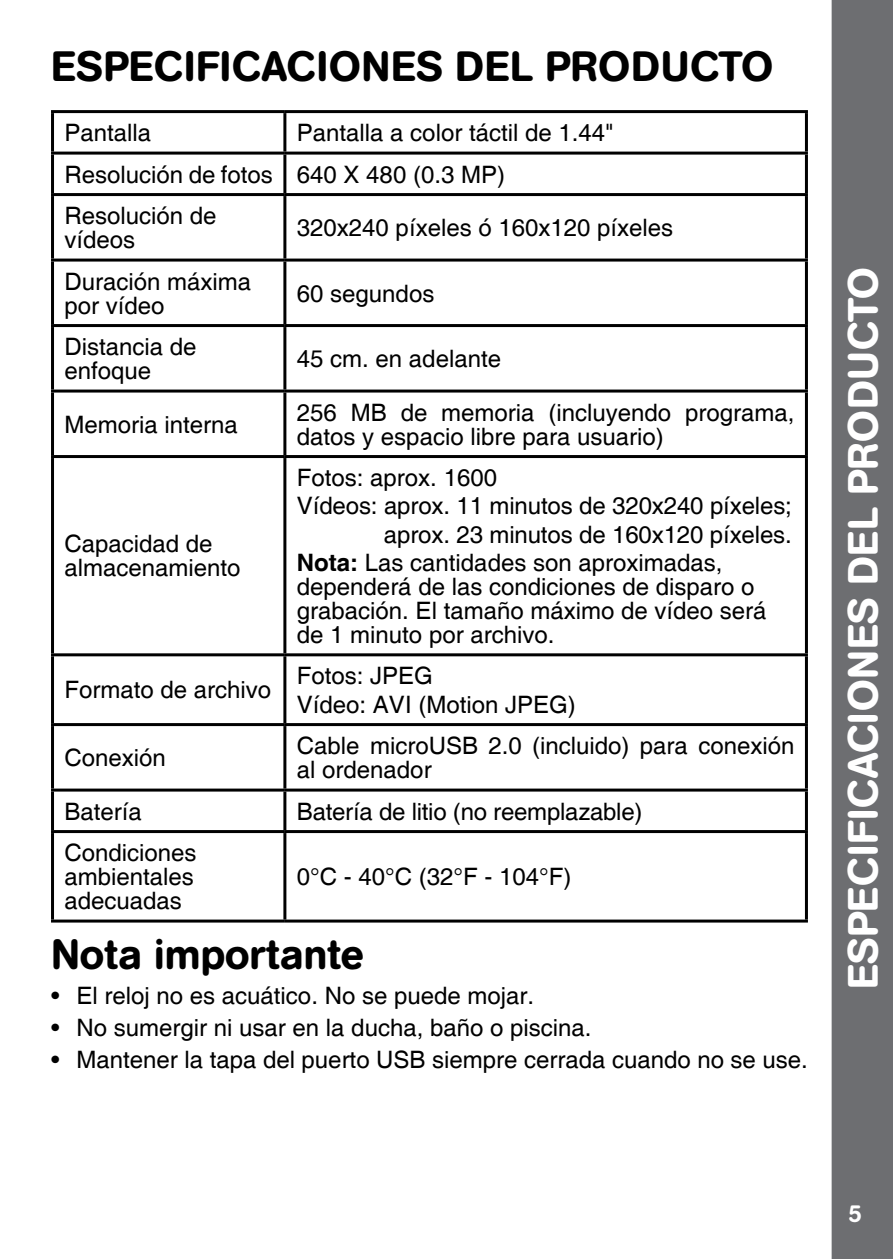
<style>
.page{position:relative;width:893px;height:1259px;background:#fff}
.page>*{position:absolute;margin:0;border:0;box-sizing:border-box;transform-origin:0 0}
.t1{font:500 42px "AG Book Rounded";letter-spacing:.02em;color:#000}
.t2{font:500 42px "AG Book Rounded";color:#fff}
.t3{font:500 42px "AG Book Rounded";color:#000}
.t4{font:24px/24px "Helvetica";color:#000}
.t5{font:500 24px "AG Book Rounded";color:#fff}
.s1{font-weight:700}
</style>
<div class="page">
<div style="left:832px;top:0;width:61px;height:1259px;background:#6d6e71"></div>
<hr style="left:51px;top:110px;width:234px;height:3px;background:#000">
<hr style="left:51px;top:113px;width:3px;height:39px;background:#000">
<hr style="left:285px;top:110px;width:523px;height:3px;background:#000">
<hr style="left:283px;top:113px;width:3px;height:39px;background:#000">
<hr style="left:805px;top:113px;width:3px;height:39px;background:#000">
<hr style="left:51px;top:152px;width:234px;height:3px;background:#000">
<hr style="left:51px;top:155px;width:3px;height:38px;background:#000">
<hr style="left:285px;top:152px;width:523px;height:3px;background:#000">
<hr style="left:283px;top:155px;width:3px;height:38px;background:#000">
<hr style="left:805px;top:155px;width:3px;height:38px;background:#000">
<hr style="left:51px;top:193px;width:234px;height:3px;background:#000">
<hr style="left:51px;top:196px;width:3px;height:62px;background:#000">
<hr style="left:285px;top:193px;width:523px;height:3px;background:#000">
<hr style="left:283px;top:196px;width:3px;height:62px;background:#000">
<hr style="left:805px;top:196px;width:3px;height:62px;background:#000">
<hr style="left:51px;top:258px;width:234px;height:3px;background:#000">
<hr style="left:51px;top:261px;width:3px;height:63px;background:#000">
<hr style="left:285px;top:258px;width:523px;height:3px;background:#000">
<hr style="left:283px;top:261px;width:3px;height:63px;background:#000">
<hr style="left:805px;top:261px;width:3px;height:63px;background:#000">
<hr style="left:51px;top:324px;width:234px;height:3px;background:#000">
<hr style="left:51px;top:327px;width:3px;height:62px;background:#000">
<hr style="left:285px;top:324px;width:523px;height:3px;background:#000">
<hr style="left:283px;top:327px;width:3px;height:62px;background:#000">
<hr style="left:805px;top:327px;width:3px;height:62px;background:#000">
<hr style="left:51px;top:389px;width:234px;height:3px;background:#000">
<hr style="left:51px;top:392px;width:3px;height:63px;background:#000">
<hr style="left:285px;top:389px;width:523px;height:3px;background:#000">
<hr style="left:283px;top:392px;width:3px;height:63px;background:#000">
<hr style="left:805px;top:392px;width:3px;height:63px;background:#000">
<hr style="left:51px;top:455px;width:234px;height:3px;background:#000">
<hr style="left:51px;top:458px;width:3px;height:195px;background:#000">
<hr style="left:285px;top:455px;width:523px;height:3px;background:#000">
<hr style="left:283px;top:458px;width:3px;height:195px;background:#000">
<hr style="left:805px;top:458px;width:3px;height:195px;background:#000">
<hr style="left:51px;top:653px;width:234px;height:3px;background:#000">
<hr style="left:51px;top:656px;width:3px;height:67px;background:#000">
<hr style="left:285px;top:653px;width:523px;height:3px;background:#000">
<hr style="left:283px;top:656px;width:3px;height:67px;background:#000">
<hr style="left:805px;top:656px;width:3px;height:67px;background:#000">
<hr style="left:51px;top:723px;width:234px;height:3px;background:#000">
<hr style="left:51px;top:726px;width:3px;height:62px;background:#000">
<hr style="left:285px;top:723px;width:523px;height:3px;background:#000">
<hr style="left:283px;top:726px;width:3px;height:62px;background:#000">
<hr style="left:805px;top:726px;width:3px;height:62px;background:#000">
<hr style="left:51px;top:788px;width:234px;height:3px;background:#000">
<hr style="left:51px;top:791px;width:3px;height:39px;background:#000">
<hr style="left:285px;top:788px;width:523px;height:3px;background:#000">
<hr style="left:283px;top:791px;width:3px;height:39px;background:#000">
<hr style="left:805px;top:791px;width:3px;height:39px;background:#000">
<hr style="left:51px;top:830px;width:234px;height:3px;background:#000">
<hr style="left:51px;top:833px;width:3px;height:86px;background:#000">
<hr style="left:285px;top:830px;width:523px;height:3px;background:#000">
<hr style="left:283px;top:833px;width:3px;height:86px;background:#000">
<hr style="left:805px;top:833px;width:3px;height:86px;background:#000">
<hr style="left:51px;top:919px;width:234px;height:3px;background:#000">
<hr style="left:285px;top:919px;width:523px;height:3px;background:#000">
<h1 class="t1" style="left:51px;top:42px;width:723px">ESPECIFICACIONES DEL PRODUCTO</h1>
<p class="t4" style="left:65px;top:113px;width:551px;line-height:41.4px;text-indent:232px">Pantalla a color táctil de 1.44"<br>Resolución de fotos 640 X 480 (0.3 MP)<br>Resolución de</p>
<p class="t4" style="left:65px;top:228px;width:72px">vídeos</p>
<p class="t4" style="left:65px;top:121px;width:88px">Pantalla</p>
<p class="t4" style="left:297px;top:216px;width:378px">320x240 píxeles ó 160x120 píxeles</p>
<p class="t4" style="left:65px;top:270px;width:188px">Duración máxima por vídeo</p>
<p class="t4" style="left:65px;top:335px;width:134px">Distancia de enfoque</p>
<p class="t4" style="left:65px;top:413px;width:175px">Memoria interna</p>
<p class="t4" style="left:65px;top:533px;width:178px">Capacidad de almacenamiento</p>
<p class="t4" style="left:65px;top:679px;width:208px">Formato de archivo</p>
<p class="t4" style="left:65px;top:746px;width:103px">Conexión</p>
<p class="t4" style="left:297px;top:282px;width:139px">60 segundos</p>
<p class="t4" style="left:297px;top:347px;width:206px">45 cm. en adelante</p>
<p class="t4" style="left:297px;top:401px;width:499px">256 MB de memoria (incluyendo programa, datos y espacio libre para usuario)</p>
<p class="t4" style="left:297px;top:466px;width:202px">Fotos: aprox. 1600</p>
<p class="t4" style="left:297px;top:495px;width:496px">Vídeos: aprox. 11 minutos de 320x240 píxeles;</p>
<p class="t4" style="left:384px;top:523px;width:409px">aprox. 23 minutos de 160x120 píxeles.</p>
<p class="t4" style="left:297px;top:551px;width:427px"><span class="s1">Nota:</span> Las cantidades son aproximadas,</p>
<p class="t4" style="left:297px;top:575px;width:471px">dependerá de las condiciones de disparo o grabación. El tamaño máximo de vídeo será de 1 minuto por archivo.</p>
<p class="t4" style="left:297px;top:662px;width:280px;line-height:28.2px">Fotos: JPEG<br>Vídeo: AVI (Motion JPEG)</p>
<p class="t4" style="left:297px;top:734px;width:499px">Cable microUSB 2.0 (incluido) para conexión al ordenador</p>
<p class="t4" style="left:65px;top:800px;width:79px">Batería</p>
<p class="t4" style="left:297px;top:800px;width:347px">Batería de litio (no reemplazable)</p>
<p class="t4" style="left:65px;top:841px;width:134px;text-align:justify">Condiciones ambientales adecuadas</p>
<p class="t4" style="left:297px;top:865px;width:276px">0°C - 40°C (32°F - 104°F)</p>
<h1 class="t3" style="left:51px;top:930px;width:314px">Nota importante</h1>
<p class="t4" style="left:51px;top:984px;width:485px">• El reloj no es acuático. No se puede mojar.</p>
<p class="t4" style="left:51px;top:1016px;width:542px">• No sumergir ni usar en la ducha, baño o piscina.</p>
<p class="t4" style="left:51px;top:1048px;width:758px">• Mantener la tapa del puerto USB siempre cerrada cuando no se use.</p>
<h1 class="t2" style="left:839px;top:989px;width:720px;rotate:-90deg">Especificacionesdelproducto</h1>
<p class="t5" style="left:848px;top:1199px;width:15px">5</p>
</div>
